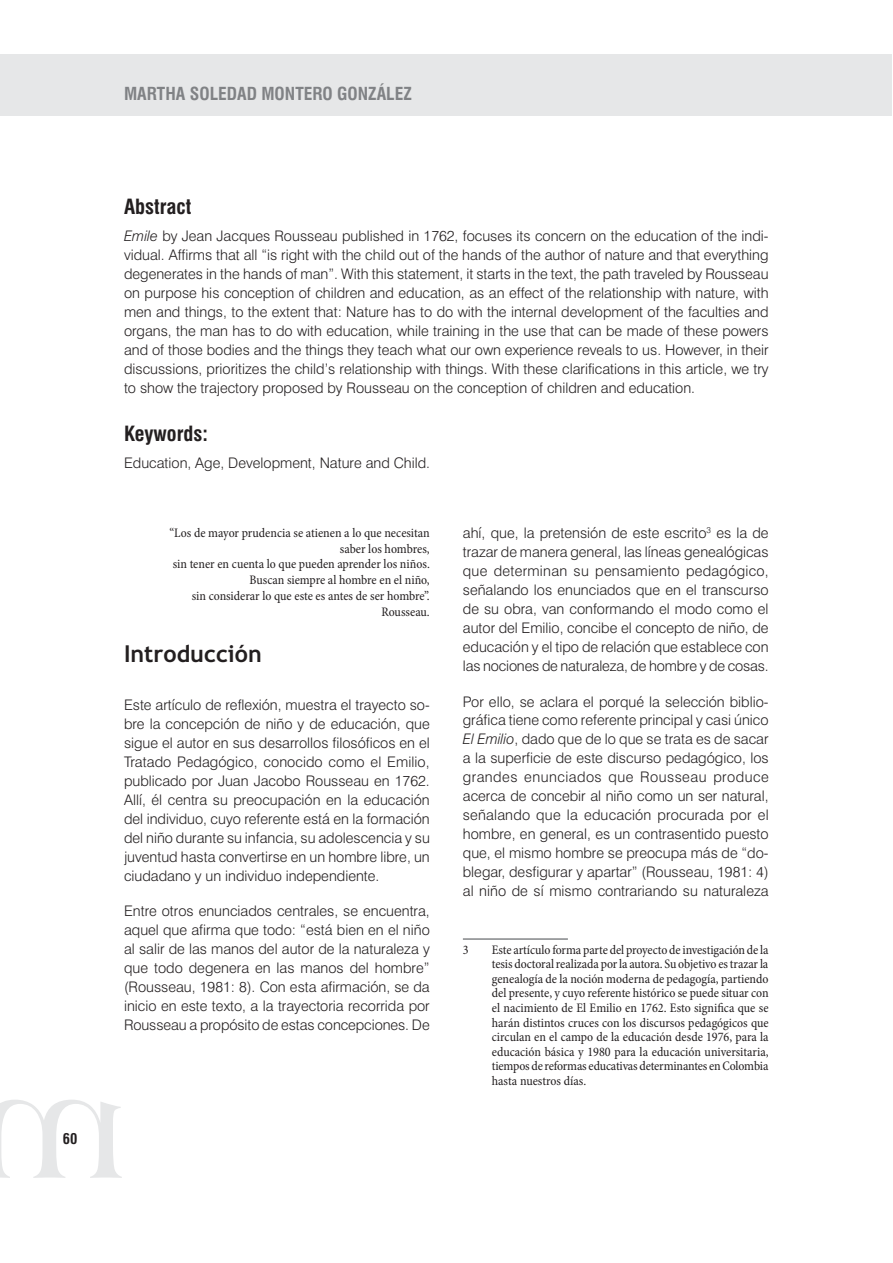
<style>
.page{position:relative;width:893px;height:1263px;background:#fff}
.page>*{position:absolute;margin:0;border:0;box-sizing:border-box;transform-origin:0 0}
.t1{font:700 23.4px "Trebuchet MS";color:#231f20}
.t2{font:700 condensed 20.4px "Swiss 721 BT";color:#231f20}
.t3{font:700 condensed 17.55px "Swiss 721 BT";color:#808285}
.t4{font:300 14.55px/18.9px "Swiss 721 BT";color:#231f20;text-align:justify}
.t5{font:700 condensed 14.55px "Swiss 721 BT";color:#231f20}
.t6{font:condensed 13.2px/14.5px "Minion Pro";color:#231f20;text-align:right}
.s1{font-style:italic}
</style>
<div class="page">
<div style="left:0;top:54px;width:892px;height:62px;background:#e6e7e8"></div>
<hr style="left:463px;top:938px;width:105px;height:2px;background:#808285">
<p class="t5" style="left:63px;top:1131px;width:16px">60</p>
<p class="t3" style="left:124px;top:84px;width:289px">MARTHA SOLEDAD MONTERO GONZÁLEZ</p>
<h2 class="t2" style="left:124px;top:195px;width:69px">Abstract</h2>
<p class="t4" style="left:124px;top:228px;width:646px"><span class="s1">Emile</span> by Jean Jacques Rousseau published in 1762, focuses its concern on the education of the indi&shy;vidual. Affirms that all “is right with the child out of the hands of the author of nature and that everything degenerates in the hands of man”. With this statement, it starts in the text, the path traveled by Rousseau on purpose his conception of children and education, as an effect of the relationship with nature, with men and things, to the extent that: Nature has to do with the internal development of the faculties and organs, the man has to do with education, while training in the use that can be made of these powers and of those bodies and the things they teach what our own experience reveals to us. However, in their discussions, prioritizes the child’s relationship with things. With these clarifications in this article, we try to show the trajectory proposed by Rousseau on the conception of children and education.</p>
<h2 class="t2" style="left:124px;top:422px;width:86px">Keywords:</h2>
<p class="t4" style="left:124px;top:455px;width:308px">Education, Age, Development, Nature and Child.</p>
<p class="t6" style="left:170px;top:526px;width:262px;line-height:15.8px">“Los de mayor prudencia se atienen a lo que necesitan saber los hombres,<br>sin tener en cuenta lo que pueden aprender los niños.<br>Buscan siempre al hombre en el niño,<br>sin considerar lo que este es antes de ser hombre”.<br>Rousseau.</p>
<h1 class="t1" style="left:124px;top:641px;width:139px">Introducción</h1>
<p class="t4" style="left:124px;top:697px;width:307px">Este artículo de reflexión, muestra el trayecto so&shy;bre la concepción de niño y de educación, que sigue el autor en sus desarrollos filosóficos en el Tratado Pedagógico, conocido como el Emilio, publicado por Juan Jacobo Rousseau en 1762.<br>Allí, él centra su preocupación en la educación del individuo, cuyo referente está en la formación del niño durante su infancia, su adolescencia y su juventud hasta convertirse en un hombre libre, un ciudadano y un individuo independiente.</p>
<p class="t4" style="left:124px;top:903px;width:307px">Entre otros enunciados centrales, se encuentra, aquel que afirma que todo: “está bien en el niño al salir de las manos del autor de la naturaleza y que todo degenera en las manos del hombre” (Rousseau, 1981: 8). Con esta afirmación, se da inicio en este texto, a la trayectoria recorrida por Rousseau a propósito de estas concepciones. De</p>
<p class="t4" style="left:463px;top:525px;width:307px">ahí, que, la pretensión de este escrito<sup>3</sup> es la de trazar de manera general, las líneas genealógicas que determinan su pensamiento pedagógico, señalando los enunciados que en el transcurso de su obra, van conformando el modo como el autor del Emilio, concibe el concepto de niño, de educación y el tipo de relación que establece con las nociones de naturaleza, de hombre y de cosas.</p>
<p class="t4" style="left:463px;top:693px;width:307px">Por ello, se aclara el porqué la selección biblio&shy;gráfica tiene como referente principal y casi único <span class="s1">El Emilio</span>, dado que de lo que se trata es de sacar a la superficie de este discurso pedagógico, los grandes enunciados que Rousseau produce acerca de concebir al niño como un ser natural, señalando que la educación procurada por el hombre, en general, es un contrasentido puesto que, el mismo hombre se preocupa más de “do&shy;blegar, desfigurar y apartar” (Rousseau, 1981: 4) al niño de sí mismo contrariando su naturaleza</p>
<p class="t6" style="left:463px;top:943px;width:7px">3</p>
<p class="t6" style="left:492px;top:943px;width:278px;text-align:justify">Este artículo forma parte del proyecto de investigación de la tesis doctoral realizada por la autora. Su objetivo es trazar la genealogía de la noción moderna de pedagogía, partiendo del presente, y cuyo referente histórico se puede situar con el nacimiento de El Emilio en 1762. Esto significa que se harán distintos cruces con los discursos pedagógicos que circulan en el campo de la educación desde 1976, para la educación básica y 1980 para la educación universitaria, tiempos de reformas educativas determinantes en Colombia hasta nuestros días.</p>
</div>
